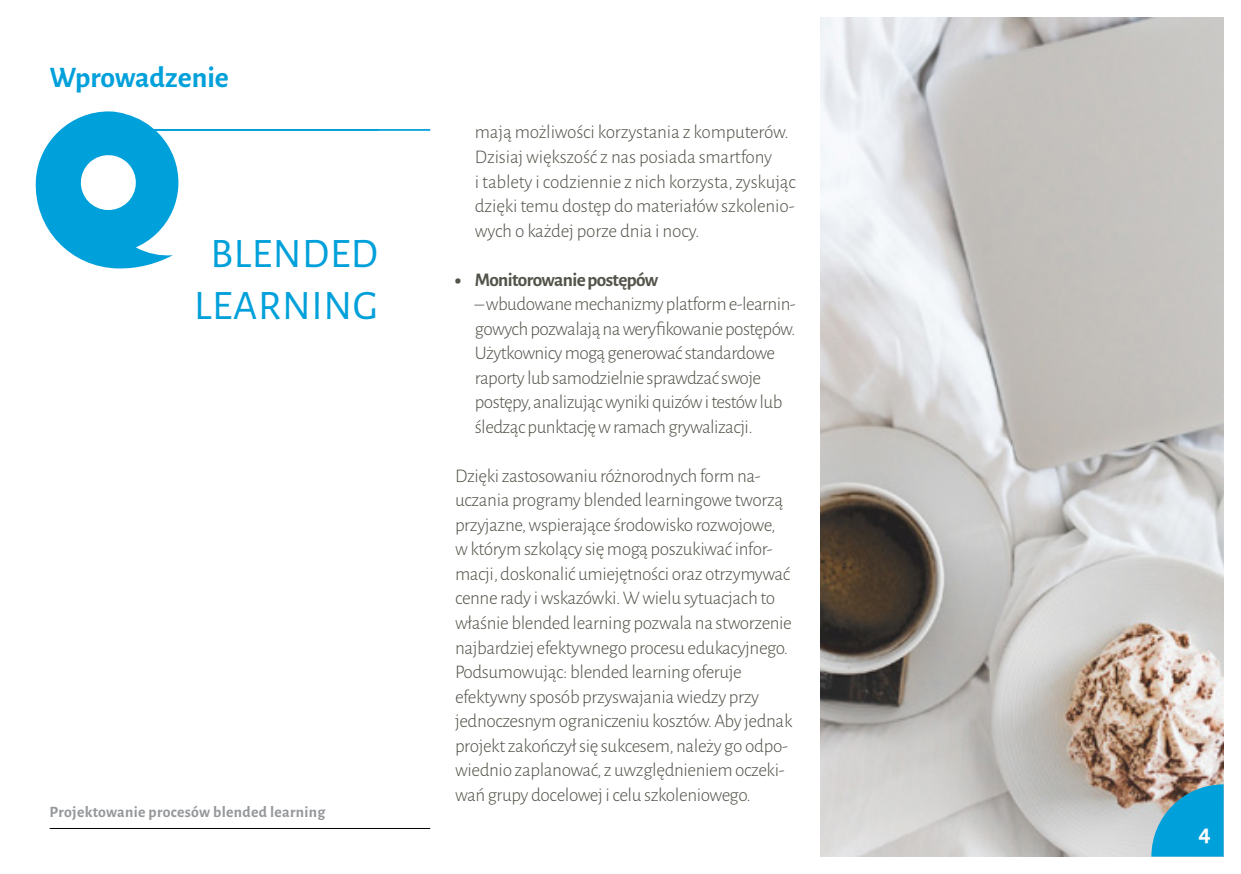
<style>
.page{position:relative;width:1241px;height:874px;background:#fff}
.page>*{position:absolute;margin:0;border:0;box-sizing:border-box;transform-origin:0 0}
.t1{font:42px/52.5px "Alegreya Sans";letter-spacing:.015em;color:#00a0da;text-align:center}
.t2{font:700 29.75px "Alegreya Sans";color:#00a0da}
.t3{font:700 24.5px "Alegreya Sans";color:#fff}
.t4{font:300 19.25px/24.5px "Alegreya Sans";letter-spacing:-.02em;color:#54534a}
.t5{font:700 19.25px "Alegreya Sans";letter-spacing:-.03em;color:#54534a}
.t6{font:700 15.75px "Alegreya Sans";letter-spacing:.02em;color:#95979a}
.s1{font-weight:900}
</style>
<div class="page">
<hr style="left:102px;top:129px;width:328px;height:2px;background:#00a0da">
<img style="left:820px;top:17px;width:403px;height:839px">
<svg style="left:1151px;top:784px;width:72px;height:72px;background:#29a0ca"></svg>
<hr style="left:50px;top:827px;width:380px;height:1px;background:#000">
<svg style="left:35px;top:111px;width:144px;height:157px"></svg>
<h2 class="t2" style="left:50px;top:55px;width:181px">Wprowadzenie</h2>
<h1 class="t1" style="left:194px;top:225px;width:185px">BLENDED<br>LEARNING</h1>
<p class="t6" style="left:50px;top:800px;width:277px">Projektowanie procesów blended learning</p>
<p class="t4" style="left:475px;top:119px;width:322px">mają możliwości korzystania z komputerów.<br>Dzisiaj większość z nas posiada smartfony<br>i tablety i codziennie z nich korzysta, zyskując dzięki temu dostęp do materiałów szkolenio&shy;wych o każdej porze dnia i nocy.</p>
<p class="t5" style="left:455px;top:265px;width:205px"><span class="s1">•</span> Monitorowanie postępów</p>
<p class="t4" style="left:475px;top:291px;width:322px">– wbudowane mechanizmy platform e-learnin&shy;gowych pozwalają na weryfikowanie postępów.<br>Użytkownicy mogą generować standardowe raporty lub samodzielnie sprawdzać swoje postępy, analizując wyniki quizów i testów lub śledząc punktację w ramach grywalizacji.</p>
<p class="t4" style="left:455px;top:462px;width:339px">Dzięki zastosowaniu różnorodnych form na&shy;uczania programy blended learningowe tworzą przyjazne, wspierające środowisko rozwojowe, w którym szkolący się mogą poszukiwać infor&shy;macji, doskonalić umiejętności oraz otrzymywać cenne rady i wskazówki. W wielu sytuacjach to właśnie blended learning pozwala na stworzenie najbardziej efektywnego procesu edukacyjnego.<br>Podsumowując: blended learning oferuje efektywny sposób przyswajania wiedzy przy jednoczesnym ograniczeniu kosztów. Aby jednak projekt zakończył się sukcesem, należy go odpo&shy;wiednio zaplanować, z uwzględnieniem oczeki&shy;wań grupy docelowej i celu szkoleniowego.</p>
<p class="t3" style="left:1198px;top:814px;width:14px">4</p>
</div>
